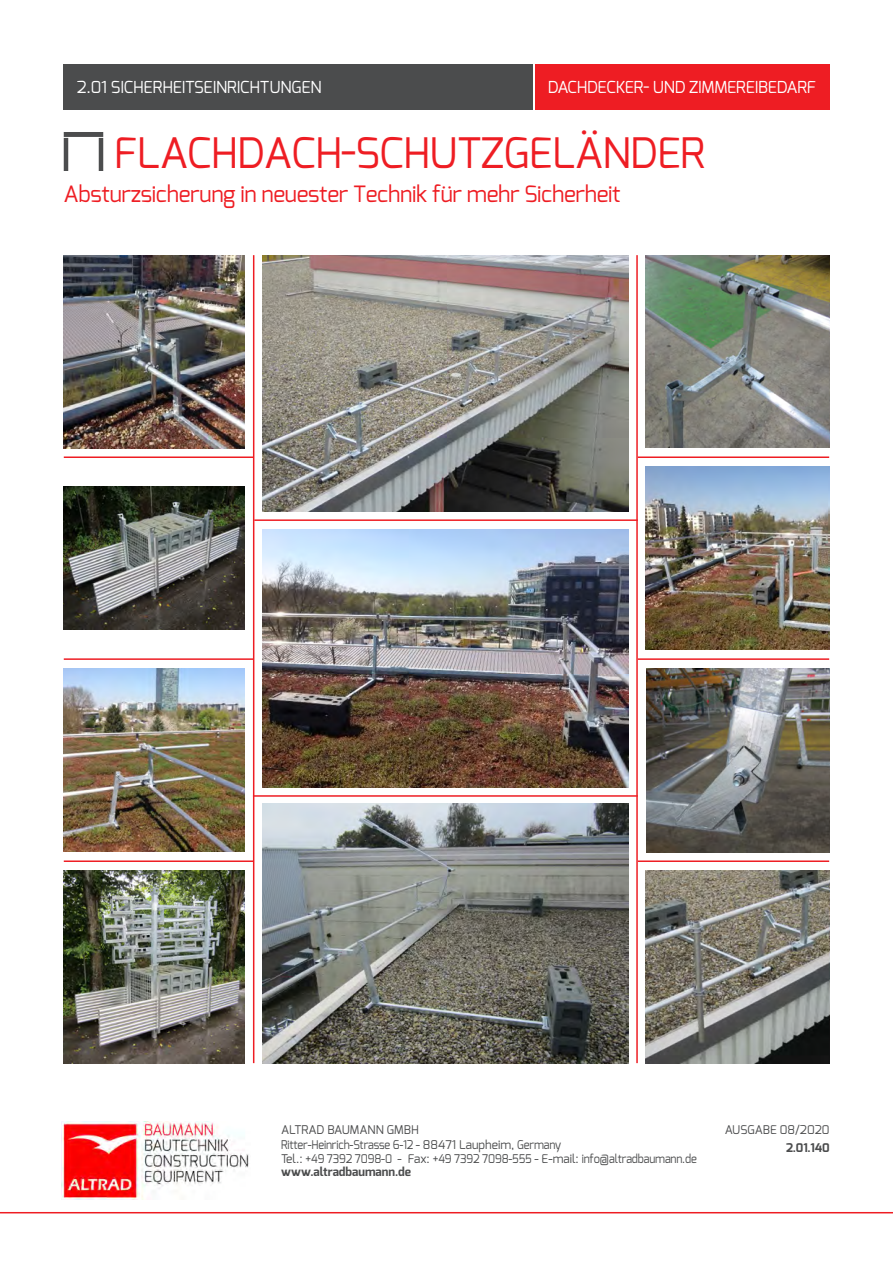
<style>
.page{position:relative;width:893px;height:1263px;background:#fff}
.page>*{position:absolute;margin:0;border:0;box-sizing:border-box;transform-origin:0 0}
.t1{font:42px "Exo";letter-spacing:-.015em;color:#ee1d23}
.t2{font:22.5px "Exo";letter-spacing:-.015em;color:#ee1d23}
.t3{font:16.5px "Exo";letter-spacing:-.015em;color:#fff}
.t4{font:12px/14.4px "Exo";letter-spacing:-.015em;color:#4b4c4d}
.t5{font:700 12px "Exo";color:#4b4c4d}
</style>
<div class="page">
<img style="left:61px;top:1122px;width:188px;height:78px">
<div style="left:64px;top:64px;width:469px;height:45px;background:#4b4c4d"></div>
<div style="left:535px;top:64px;width:294px;height:45px;background:#ee1d23"></div>
<img style="left:63px;top:132px;width:41px;height:39px">
<hr style="left:0;top:1212px;width:893px;height:1px;background:#ee1d23">
<hr style="left:253px;top:255px;width:1px;height:808px;background:#ee1d23">
<hr style="left:636px;top:255px;width:2px;height:808px;background:#ee1d23">
<hr style="left:64px;top:860px;width:190px;height:2px;background:#ee1d23">
<hr style="left:64px;top:658px;width:190px;height:2px;background:#ee1d23">
<hr style="left:638px;top:456px;width:191px;height:2px;background:#ee1d23">
<hr style="left:254px;top:519px;width:384px;height:2px;background:#ee1d23">
<hr style="left:253px;top:795px;width:385px;height:2px;background:#ee1d23">
<hr style="left:638px;top:860px;width:191px;height:2px;background:#ee1d23">
<hr style="left:638px;top:658px;width:191px;height:2px;background:#ee1d23">
<hr style="left:64px;top:456px;width:190px;height:2px;background:#ee1d23">
<img style="left:263px;top:255px;width:365px;height:256px">
<img style="left:262px;top:804px;width:366px;height:259px">
<img style="left:263px;top:529px;width:365px;height:258px">
<img style="left:646px;top:255px;width:183px;height:193px">
<img style="left:646px;top:668px;width:183px;height:184px">
<img style="left:646px;top:870px;width:183px;height:193px">
<img style="left:64px;top:870px;width:180px;height:193px">
<img style="left:64px;top:487px;width:180px;height:143px">
<img style="left:646px;top:467px;width:183px;height:183px">
<img style="left:64px;top:668px;width:180px;height:184px">
<img style="left:64px;top:255px;width:180px;height:194px">
<h3 class="t3" style="left:77px;top:76px;width:247px">2.01 SICHERHEITSEINRICHTUNGEN</h3>
<h1 class="t1" style="left:114px;top:126px;width:593px">FLACHDACH-SCHUTZGELÄNDER</h1>
<h2 class="t2" style="left:64px;top:179px;width:559px">Absturzsicherung in neuester Technik für mehr Sicherheit</h2>
<h3 class="t3" style="left:548px;top:76px;width:270px">DACHDECKER- UND ZIMMEREIBEDARF</h3>
<p class="t4" style="left:281px;top:1122px;width:417px">ALTRAD BAUMANN GMBH<br>Ritter-Heinrich-Strasse 6-12 - 88471 Laupheim, Germany<br>Tel.: +49 7392 7098-0 - Fax: +49 7392 7098-555 - E-mail: info@altradbaumann.de</p>
<p class="t5" style="left:281px;top:1164px;width:131px">www.altradbaumann.de</p>
<p class="t4" style="left:725px;top:1122px;width:106px">AUSGABE 08/2020</p>
<p class="t5" style="left:786px;top:1140px;width:45px">2.01.140</p>
</div>
